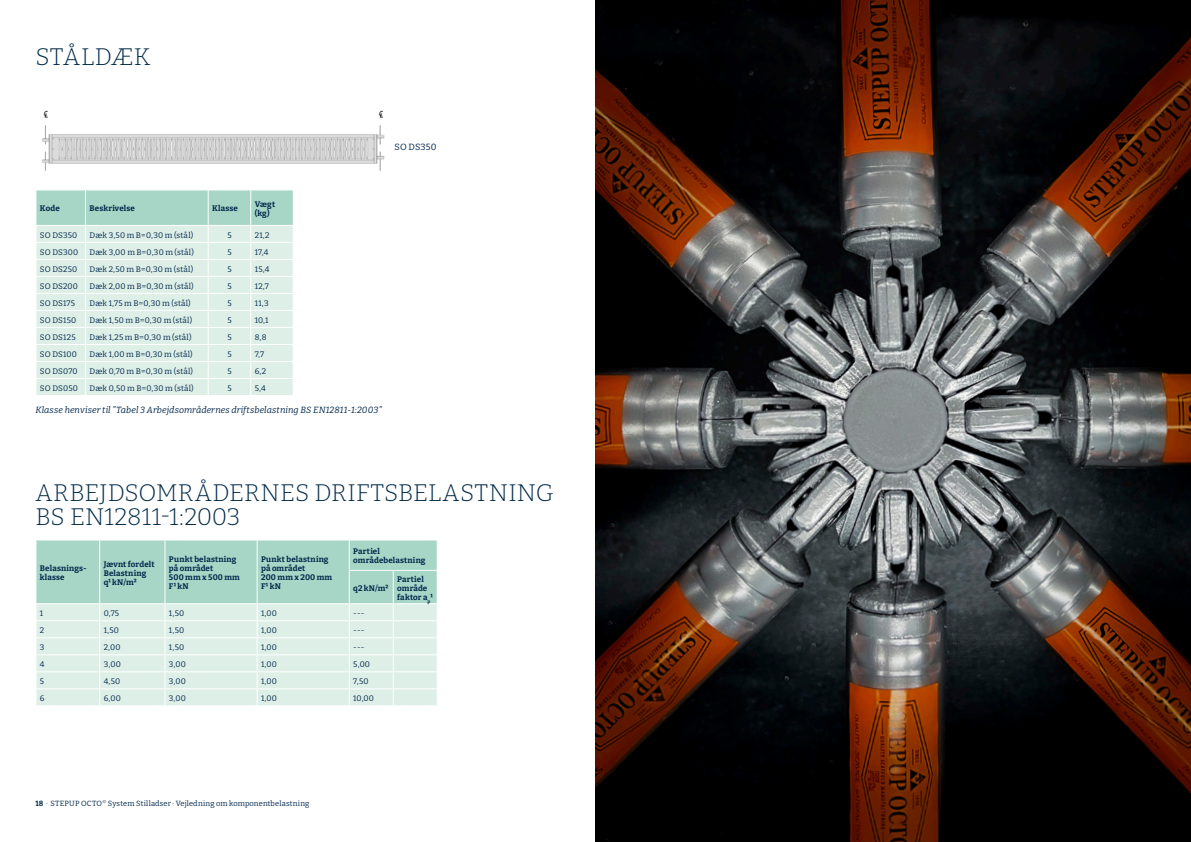
<style>
.page{position:relative;width:1191px;height:842px;background:#fff}
.page>*{position:absolute;margin:0;border:0;box-sizing:border-box;transform-origin:0 0}
.Overskrift{font:300 24px/24px "Bitter";color:#002a48}
.Brødtekst{font:italic 9px "Bitter";letter-spacing:.01em;color:#00274a}
.Product_code{font:9px "Bitter";letter-spacing:.005em;color:#00274a}
.Brødtekst-2{font:8px "Bitter";letter-spacing:.02em;color:#00274a}
.Brødtekst-3{font:700 8px/9px "Bitter";letter-spacing:.02em;color:#00274a}
.t1{font:7.5px "Bitter";letter-spacing:.02em;color:#00274a}
.s1{font-weight:700}
</style>
<div class="page">
<img style="left:42px;top:110px;width:343px;height:61px">
<svg style="left:36px;top:190px;width:257px;height:205px;background:#d6ebe3"></svg>
<svg style="left:36px;top:540px;width:401px;height:165px;background:#cbe6dc"></svg>
<img style="left:595px;top:0;width:596px;height:842px">
<p class="Overskrift" style="left:35px;top:44px;width:117px">STÅLDÆK</p>
<p class="Product_code" style="left:394px;top:141px;width:43px">SO DS350</p>
<p class="Brødtekst-3" style="left:40px;top:204px;width:21px">Kode</p>
<p class="Brødtekst-3" style="left:90px;top:204px;width:47px">Beskrivelse</p>
<p class="Brødtekst-3" style="left:212px;top:204px;width:27px">Klasse</p>
<p class="Brødtekst-3" style="left:255px;top:199px;width:22px">Vægt (kg)</p>
<p class="Brødtekst-2" style="left:40px;top:230px;width:39px">SO DS350</p>
<p class="Brødtekst-2" style="left:90px;top:230px;width:105px">Dæk 3,50 m B=0,30 m (stål)</p>
<p class="Brødtekst-2" style="left:227px;top:230px;width:6px">5</p>
<p class="Brødtekst-2" style="left:255px;top:230px;width:16px">21,2</p>
<p class="Brødtekst-2" style="left:40px;top:247px;width:40px">SO DS300</p>
<p class="Brødtekst-2" style="left:90px;top:247px;width:106px">Dæk 3,00 m B=0,30 m (stål)</p>
<p class="Brødtekst-2" style="left:227px;top:247px;width:6px">5</p>
<p class="Brødtekst-2" style="left:255px;top:247px;width:15px">17,4</p>
<p class="Brødtekst-2" style="left:40px;top:264px;width:39px">SO DS250</p>
<p class="Brødtekst-2" style="left:90px;top:264px;width:105px">Dæk 2,50 m B=0,30 m (stål)</p>
<p class="Brødtekst-2" style="left:227px;top:264px;width:6px">5</p>
<p class="Brødtekst-2" style="left:255px;top:264px;width:16px">15,4</p>
<p class="Brødtekst-2" style="left:40px;top:281px;width:40px">SO DS200</p>
<p class="Brødtekst-2" style="left:90px;top:281px;width:106px">Dæk 2,00 m B=0,30 m (stål)</p>
<p class="Brødtekst-2" style="left:227px;top:281px;width:6px">5</p>
<p class="Brødtekst-2" style="left:255px;top:281px;width:16px">12,7</p>
<p class="Brødtekst-2" style="left:40px;top:298px;width:37px">SO DS175</p>
<p class="Brødtekst-2" style="left:90px;top:298px;width:103px">Dæk 1,75 m B=0,30 m (stål)</p>
<p class="Brødtekst-2" style="left:227px;top:298px;width:6px">5</p>
<p class="Brødtekst-2" style="left:255px;top:298px;width:15px">11,3</p>
<p class="Brødtekst-2" style="left:40px;top:315px;width:38px">SO DS150</p>
<p class="Brødtekst-2" style="left:90px;top:315px;width:104px">Dæk 1,50 m B=0,30 m (stål)</p>
<p class="Brødtekst-2" style="left:227px;top:315px;width:6px">5</p>
<p class="Brødtekst-2" style="left:255px;top:315px;width:15px">10,1</p>
<p class="Brødtekst-2" style="left:40px;top:332px;width:37px">SO DS125</p>
<p class="Brødtekst-2" style="left:90px;top:332px;width:103px">Dæk 1,25 m B=0,30 m (stål)</p>
<p class="Brødtekst-2" style="left:227px;top:332px;width:6px">5</p>
<p class="Brødtekst-2" style="left:255px;top:332px;width:13px">8,8</p>
<p class="Brødtekst-2" style="left:40px;top:349px;width:39px">SO DS100</p>
<p class="Brødtekst-2" style="left:90px;top:349px;width:105px">Dæk 1,00 m B=0,30 m (stål)</p>
<p class="Brødtekst-2" style="left:227px;top:349px;width:6px">5</p>
<p class="Brødtekst-2" style="left:255px;top:349px;width:11px">7,7</p>
<p class="Brødtekst-2" style="left:40px;top:366px;width:39px">SO DS070</p>
<p class="Brødtekst-2" style="left:90px;top:366px;width:105px">Dæk 0,70 m B=0,30 m (stål)</p>
<p class="Brødtekst-2" style="left:227px;top:366px;width:6px">5</p>
<p class="Brødtekst-2" style="left:255px;top:366px;width:13px">6,2</p>
<p class="Brødtekst-2" style="left:40px;top:383px;width:39px">SO DS050</p>
<p class="Brødtekst-2" style="left:90px;top:383px;width:106px">Dæk 0,50 m B=0,30 m (stål)</p>
<p class="Brødtekst-2" style="left:227px;top:383px;width:6px">5</p>
<p class="Brødtekst-2" style="left:255px;top:383px;width:13px">5,4</p>
<p class="Brødtekst" style="left:35px;top:405px;width:348px">Klasse henviser til ”Tabel 3 Arbejdsområdernes driftsbelastning BS EN12811-1:2003”</p>
<p class="Overskrift" style="left:35px;top:480px;width:520px">ARBEJDSOMRÅDERNES DRIFTSBELASTNING<br>BS EN12811-1:2003</p>
<p class="Brødtekst-3" style="left:40px;top:564px;width:48px">Belasnings-</p>
<p class="Brødtekst-3" style="left:40px;top:573px;width:26px">klasse</p>
<p class="Brødtekst-3" style="left:353px;top:547px;width:74px">Partiel områdebelastning</p>
<p class="Brødtekst-3" style="left:353px;top:583px;width:37px">q2 kN/m²</p>
<p class="Brødtekst-3" style="left:397px;top:574px;width:37px">Partiel område faktor a<sub>p</sub>¹</p>
<p class="Brødtekst-3" style="left:169px;top:555px;width:69px">Punkt belastning på området</p>
<p class="Brødtekst-3" style="left:169px;top:573px;width:72px">500 mm x 500 mm</p>
<p class="Brødtekst-3" style="left:169px;top:582px;width:21px">F¹ kN</p>
<p class="Brødtekst-3" style="left:261px;top:555px;width:69px">Punkt belastning på området</p>
<p class="Brødtekst-3" style="left:261px;top:573px;width:73px">200 mm x 200 mm</p>
<p class="Brødtekst-3" style="left:261px;top:582px;width:21px">F¹ kN</p>
<p class="Brødtekst-3" style="left:104px;top:559px;width:52px">Jævnt fordelt</p>
<p class="Brødtekst-3" style="left:104px;top:568px;width:44px">Belastning</p>
<p class="Brødtekst-3" style="left:104px;top:577px;width:35px">q¹ kN/m²</p>
<p class="Brødtekst-2" style="left:40px;top:608px;width:5px">1</p>
<p class="Brødtekst-2" style="left:104px;top:608px;width:17px">0,75</p>
<p class="Brødtekst-2" style="left:169px;top:608px;width:17px">1,50</p>
<p class="Brødtekst-2" style="left:261px;top:608px;width:17px">1,00</p>
<p class="Brødtekst-2" style="left:353px;top:608px;width:13px">---</p>
<p class="Brødtekst-2" style="left:40px;top:625px;width:6px">2</p>
<p class="Brødtekst-2" style="left:104px;top:625px;width:17px">1,50</p>
<p class="Brødtekst-2" style="left:169px;top:625px;width:17px">1,50</p>
<p class="Brødtekst-2" style="left:261px;top:625px;width:17px">1,00</p>
<p class="Brødtekst-2" style="left:353px;top:625px;width:13px">---</p>
<p class="Brødtekst-2" style="left:40px;top:642px;width:6px">3</p>
<p class="Brødtekst-2" style="left:104px;top:642px;width:18px">2,00</p>
<p class="Brødtekst-2" style="left:169px;top:642px;width:17px">1,50</p>
<p class="Brødtekst-2" style="left:261px;top:642px;width:17px">1,00</p>
<p class="Brødtekst-2" style="left:353px;top:642px;width:13px">---</p>
<p class="Brødtekst-2" style="left:40px;top:659px;width:6px">4</p>
<p class="Brødtekst-2" style="left:104px;top:659px;width:19px">3,00</p>
<p class="Brødtekst-2" style="left:169px;top:659px;width:19px">3,00</p>
<p class="Brødtekst-2" style="left:261px;top:659px;width:17px">1,00</p>
<p class="Brødtekst-2" style="left:353px;top:659px;width:18px">5,00</p>
<p class="Brødtekst-2" style="left:40px;top:676px;width:6px">5</p>
<p class="Brødtekst-2" style="left:104px;top:676px;width:18px">4,50</p>
<p class="Brødtekst-2" style="left:169px;top:676px;width:19px">3,00</p>
<p class="Brødtekst-2" style="left:261px;top:676px;width:17px">1,00</p>
<p class="Brødtekst-2" style="left:353px;top:676px;width:17px">7,50</p>
<p class="Brødtekst-2" style="left:40px;top:693px;width:6px">6</p>
<p class="Brødtekst-2" style="left:104px;top:693px;width:19px">6,00</p>
<p class="Brødtekst-2" style="left:169px;top:693px;width:19px">3,00</p>
<p class="Brødtekst-2" style="left:261px;top:693px;width:17px">1,00</p>
<p class="Brødtekst-2" style="left:353px;top:693px;width:22px">10,00</p>
<p class="t1" style="left:35px;top:798px;width:275px"><span class="s1">18</span> · STEPUP OCTO<sup>©</sup> System Stilladser · Vejledning om komponentbelastning</p>
</div>
